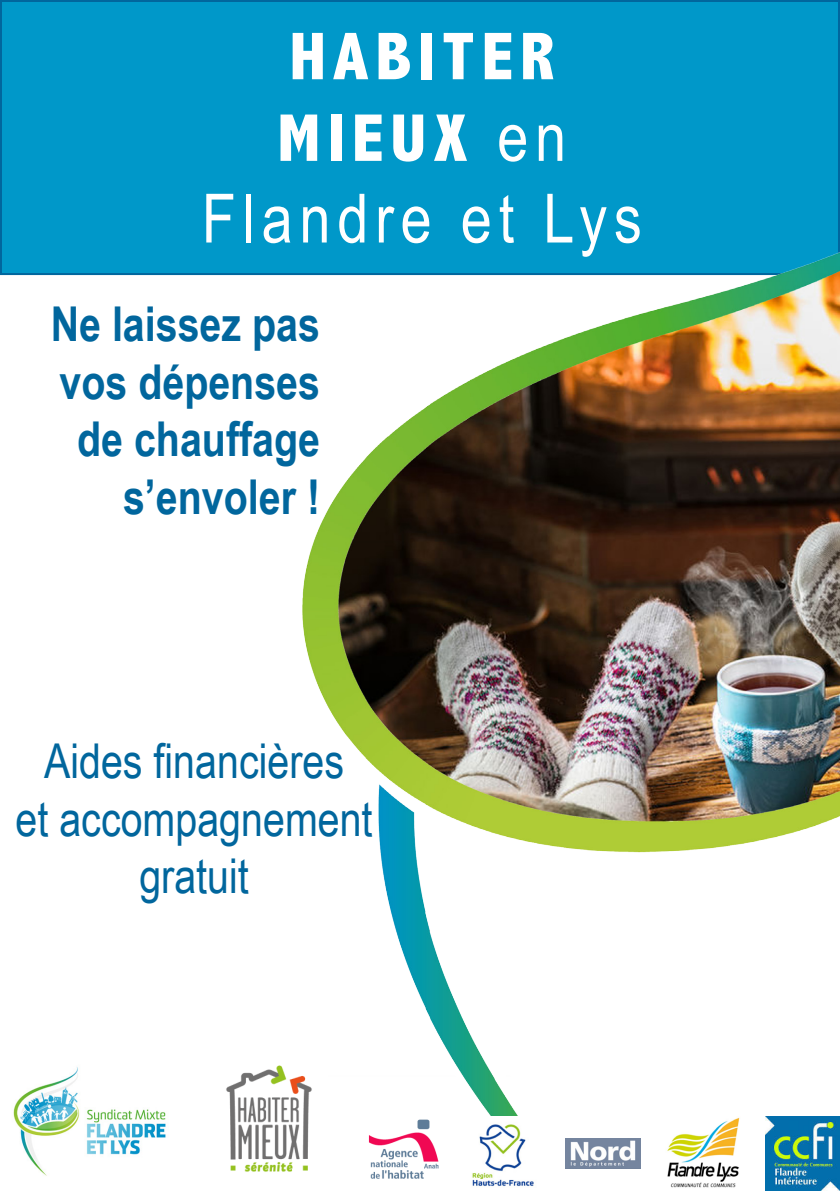
<style>
.page{position:relative;width:840px;height:1191px;background:#fff}
.page>*{position:absolute;margin:0;border:0;box-sizing:border-box;transform-origin:0 0}
.t1{font:68px/81.6px "Arial Narrow";letter-spacing:.1em;color:#fff;text-align:center}
.t2{font:800 condensed 68px "Abadi";letter-spacing:.1em;color:#fff}
.t3{font:700 48px/57.6px "Arial Narrow";color:#01669d;text-align:right}
.t4{font:48px/57.6px "Arial Narrow";color:#01669d;text-align:center}
.s1{font-family:"Abadi";font-weight:800;font-stretch:condensed}
</style>
<div class="page">
<div style="left:1px;top:1px;width:837px;height:273px;background:#0098c9"></div>
<div style="left:0;top:0;width:839px;height:275px;border:2px solid #01669d"></div>
<img style="left:295px;top:201px;width:544px;height:918px">
<img style="left:13px;top:1067px;width:153px;height:109px">
<img style="left:226px;top:1047px;width:102px;height:125px">
<img style="left:365px;top:1116px;width:75px;height:63px">
<img style="left:465px;top:1116px;width:74px;height:70px">
<img style="left:565px;top:1138px;width:74px;height:30px">
<img style="left:664px;top:1116px;width:75px;height:72px">
<img style="left:764px;top:1116px;width:75px;height:75px">
<p class="t2" style="left:289px;top:17px;width:266px">HABITER</p>
<p class="t1" style="left:201px;top:94px;width:441px"><span class="s1">MIEUX</span> en<br>Flandre et Lys</p>
<p class="t3" style="left:51px;top:293px;width:271px">Ne laissez pas vos dépenses de chauffage s’envoler !</p>
<p class="t4" style="left:44px;top:730px;width:301px">Aides financières</p>
<p class="t4" style="left:16px;top:788px;width:358px">et accompagnement gratuit</p>
</div>
